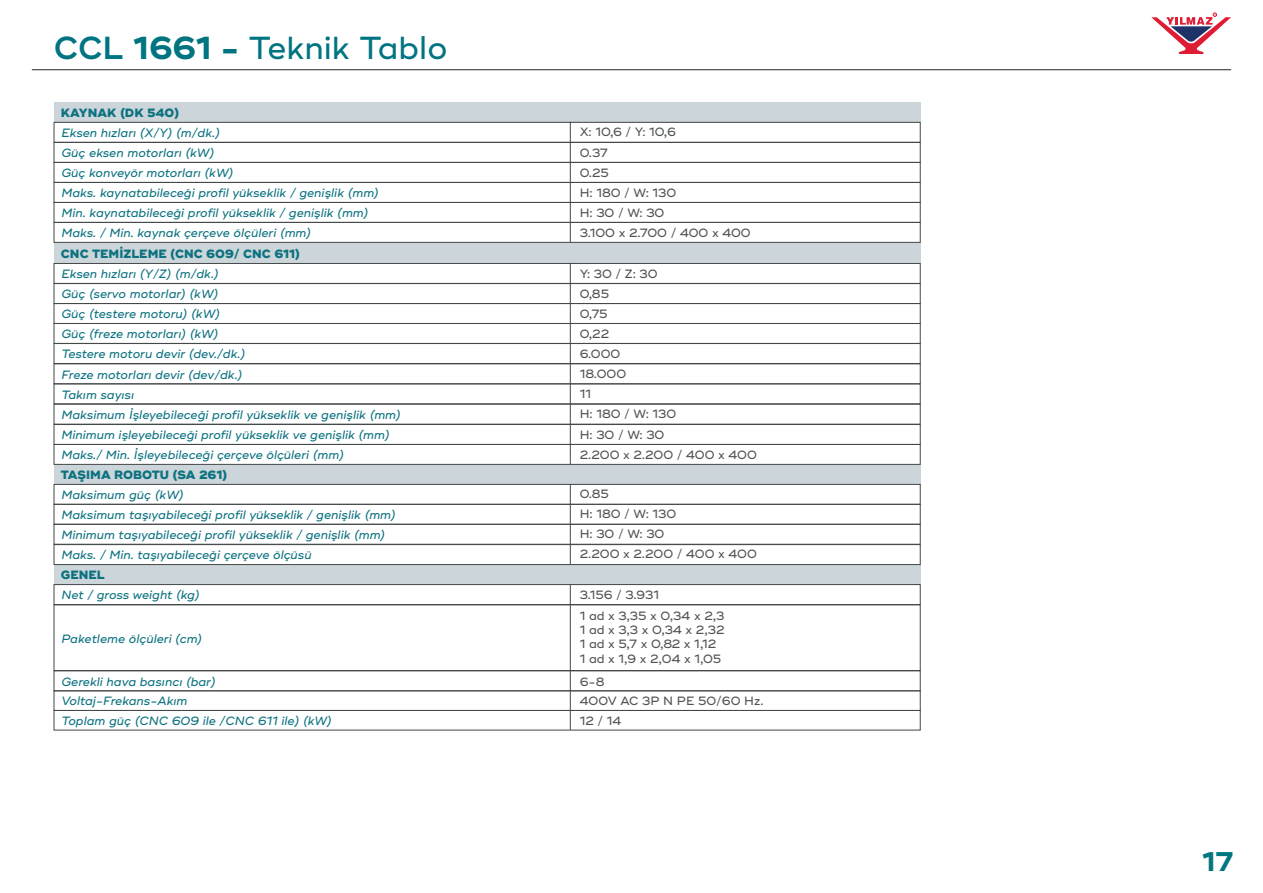
<style>
.page{position:relative;width:1263px;height:893px;background:#fff}
.page>*{position:absolute;margin:0;border:0;box-sizing:border-box;transform-origin:0 0}
.t1{font:500 31.8px "Ridley Grotesk";color:#007481}
.t2{font:700 27px "Ridley Grotesk";color:#007681}
.t3{font:italic 500 12px "Ridley Grotesk";color:#0c7280}
.t4{font:500 12px "Ridley Grotesk";color:#505352}
.t5{font:500 12px "Ridley Grotesk";color:#4f5252}
.t6{font:800 12px "Ridley Grotesk";color:#0c7280}
.s1{font-weight:600}
.s2{font-weight:700}
</style>
<div class="page">
<svg style="left:1151px;top:13px;width:80px;height:41px"></svg>
<hr style="left:32px;top:69px;width:1199px;height:1px;background:#505453">
<div style="left:54px;top:243px;width:866px;height:20px;background:#ccd5d9"></div>
<div style="left:54px;top:464px;width:866px;height:20px;background:#ccd5d9"></div>
<div style="left:54px;top:102px;width:866px;height:20px;background:#ccd5d9"></div>
<div style="left:54px;top:564px;width:866px;height:20px;background:#ccd5d9"></div>
<div style="left:54px;top:263px;width:866px;height:21px;border:1px solid #454849"></div>
<div style="left:54px;top:122px;width:866px;height:20px;border:1px solid #454849"></div>
<div style="left:54px;top:283px;width:866px;height:21px;border:1px solid #454849"></div>
<div style="left:54px;top:142px;width:866px;height:21px;border:1px solid #454849"></div>
<div style="left:54px;top:303px;width:866px;height:21px;border:1px solid #454849"></div>
<div style="left:54px;top:162px;width:866px;height:21px;border:1px solid #454849"></div>
<div style="left:54px;top:182px;width:866px;height:21px;border:1px solid #454849"></div>
<div style="left:54px;top:202px;width:866px;height:21px;border:1px solid #454849"></div>
<div style="left:54px;top:222px;width:866px;height:21px;border:1px solid #454849"></div>
<div style="left:54px;top:343px;width:866px;height:21px;border:1px solid #454849"></div>
<div style="left:54px;top:384px;width:866px;height:20px;border:1px solid #454849"></div>
<div style="left:54px;top:323px;width:866px;height:21px;border:1px solid #454849"></div>
<div style="left:54px;top:364px;width:866px;height:20px;border:1px solid #454849"></div>
<div style="left:54px;top:444px;width:866px;height:21px;border:1px solid #454849"></div>
<div style="left:54px;top:504px;width:866px;height:20px;border:1px solid #454849"></div>
<div style="left:54px;top:524px;width:866px;height:20px;border:1px solid #454849"></div>
<div style="left:54px;top:544px;width:866px;height:21px;border:1px solid #454849"></div>
<div style="left:54px;top:584px;width:866px;height:21px;border:1px solid #454849"></div>
<div style="left:54px;top:605px;width:866px;height:66px;border:1px solid #454849"></div>
<div style="left:54px;top:710px;width:866px;height:20px;border:1px solid #454849"></div>
<div style="left:54px;top:671px;width:866px;height:20px;border:1px solid #454849"></div>
<div style="left:54px;top:404px;width:866px;height:20px;border:1px solid #454849"></div>
<div style="left:54px;top:424px;width:866px;height:21px;border:1px solid #454849"></div>
<div style="left:54px;top:484px;width:866px;height:20px;border:1px solid #454849"></div>
<hr style="left:570px;top:263px;width:1px;height:201px;background:#454849">
<hr style="left:570px;top:122px;width:1px;height:120px;background:#454849">
<hr style="left:570px;top:585px;width:1px;height:145px;background:#454849">
<hr style="left:570px;top:484px;width:1px;height:80px;background:#454849">
<p class="t1" style="left:54px;top:29px;width:395px"><span class="s1">CCL</span> <span class="s2">1661 -</span> Teknik Tablo</p>
<p class="t6" style="left:61px;top:105px;width:120px">KAYNAK (DK 540)</p>
<p class="t3" style="left:61px;top:126px;width:160px">Eksen hızları (X/Y) (m/dk.)</p>
<p class="t3" style="left:61px;top:146px;width:154px">Güç eksen motorları (kW)</p>
<p class="t3" style="left:61px;top:166px;width:174px">Güç konveyör motorları (kW)</p>
<p class="t3" style="left:61px;top:186px;width:319px">Maks. kaynatabileceği profil yükseklik / genişlik (mm)</p>
<p class="t3" style="left:61px;top:206px;width:309px">Min. kaynatabileceği profil yükseklik / genişlik (mm)</p>
<p class="t3" style="left:61px;top:226px;width:251px">Maks. / Min. kaynak çerçeve ölçüleri (mm)</p>
<p class="t6" style="left:61px;top:246px;width:241px">CNC TEMİZLEME (CNC 609/ CNC 611)</p>
<p class="t3" style="left:61px;top:267px;width:159px">Eksen hızları (Y/Z) (m/dk.)</p>
<p class="t3" style="left:61px;top:287px;width:158px">Güç (servo motorlar) (kW)</p>
<p class="t3" style="left:61px;top:307px;width:160px">Güç (testere motoru) (kW)</p>
<p class="t3" style="left:61px;top:327px;width:159px">Güç (freze motorları) (kW)</p>
<p class="t3" style="left:61px;top:367px;width:183px">Freze motorları devir (dev/dk.)</p>
<p class="t3" style="left:61px;top:347px;width:186px">Testere motoru devir (dev./dk.)</p>
<p class="t3" style="left:61px;top:387px;width:74px">Takım sayısı</p>
<p class="t3" style="left:61px;top:408px;width:341px">Maksimum İşleyebileceği profil yükseklik ve genişlik (mm)</p>
<p class="t3" style="left:61px;top:428px;width:330px">Minimum işleyebileceği profil yükseklik ve genişlik (mm)</p>
<p class="t3" style="left:61px;top:448px;width:284px">Maks./ Min. İşleyebileceği çerçeve ölçüleri (mm)</p>
<p class="t6" style="left:61px;top:467px;width:168px">TAŞIMA ROBOTU (SA 261)</p>
<p class="t3" style="left:61px;top:488px;width:124px">Maksimum güç (kW)</p>
<p class="t3" style="left:61px;top:508px;width:336px">Maksimum taşıyabileceği profil yükseklik / genişlik (mm)</p>
<p class="t3" style="left:61px;top:528px;width:325px">Minimum taşıyabileceği profil yükseklik / genişlik (mm)</p>
<p class="t3" style="left:61px;top:548px;width:252px">Maks. / Min. taşıyabileceği çerçeve ölçüsü</p>
<p class="t3" style="left:61px;top:588px;width:140px">Net / gross weight (kg)</p>
<p class="t3" style="left:61px;top:631px;width:142px">Paketleme ölçüleri (cm)</p>
<p class="t6" style="left:61px;top:568px;width:45px">GENEL</p>
<p class="t3" style="left:61px;top:674px;width:156px">Gerekli hava basıncı (bar)</p>
<p class="t3" style="left:61px;top:694px;width:128px">Voltaj-Frekans-Akım</p>
<p class="t3" style="left:61px;top:714px;width:272px">Toplam güç (CNC 609 ile /CNC 611 ile) (kW)</p>
<p class="t5" style="left:580px;top:125px;width:98px">X: 10,6 / Y: 10,6</p>
<p class="t5" style="left:580px;top:145px;width:30px">0.37</p>
<p class="t5" style="left:580px;top:165px;width:31px">0.25</p>
<p class="t5" style="left:580px;top:185px;width:98px">H: 180 / W: 130</p>
<p class="t5" style="left:580px;top:205px;width:86px">H: 30 / W: 30</p>
<p class="t5" style="left:580px;top:225px;width:173px">3.100 x 2.700 / 400 x 400</p>
<p class="t5" style="left:580px;top:266px;width:79px">Y: 30 / Z: 30</p>
<p class="t5" style="left:580px;top:286px;width:31px">0,85</p>
<p class="t5" style="left:580px;top:306px;width:29px">0,75</p>
<p class="t4" style="left:580px;top:326px;width:31px">0,22</p>
<p class="t4" style="left:580px;top:346px;width:42px">6.000</p>
<p class="t4" style="left:580px;top:367px;width:48px">18.000</p>
<p class="t4" style="left:580px;top:387px;width:13px">11</p>
<p class="t4" style="left:580px;top:407px;width:98px">H: 180 / W: 130</p>
<p class="t4" style="left:580px;top:427px;width:86px">H: 30 / W: 30</p>
<p class="t4" style="left:580px;top:447px;width:179px">2.200 x 2.200 / 400 x 400</p>
<p class="t4" style="left:580px;top:487px;width:31px">0.85</p>
<p class="t4" style="left:580px;top:507px;width:98px">H: 180 / W: 130</p>
<p class="t4" style="left:580px;top:527px;width:86px">H: 30 / W: 30</p>
<p class="t4" style="left:580px;top:547px;width:179px">2.200 x 2.200 / 400 x 400</p>
<p class="t4" style="left:580px;top:587px;width:81px">3.156 / 3.931</p>
<p class="t4" style="left:580px;top:608px;width:146px">1 ad x 3,35 x 0,34 x 2,3</p>
<p class="t4" style="left:580px;top:623px;width:146px">1 ad x 3,3 x 0,34 x 2,32</p>
<p class="t4" style="left:580px;top:637px;width:138px">1 ad x 5,7 x 0,82 x 1,12</p>
<p class="t4" style="left:580px;top:651px;width:143px">1 ad x 1,9 x 2,04 x 1,05</p>
<p class="t4" style="left:580px;top:694px;width:185px">400V AC 3P N PE 50/60 Hz.</p>
<p class="t4" style="left:580px;top:714px;width:43px">12 / 14</p>
<p class="t4" style="left:580px;top:674px;width:26px">6-8</p>
<p class="t2" style="left:1202px;top:846px;width:33px">17</p>
</div>
